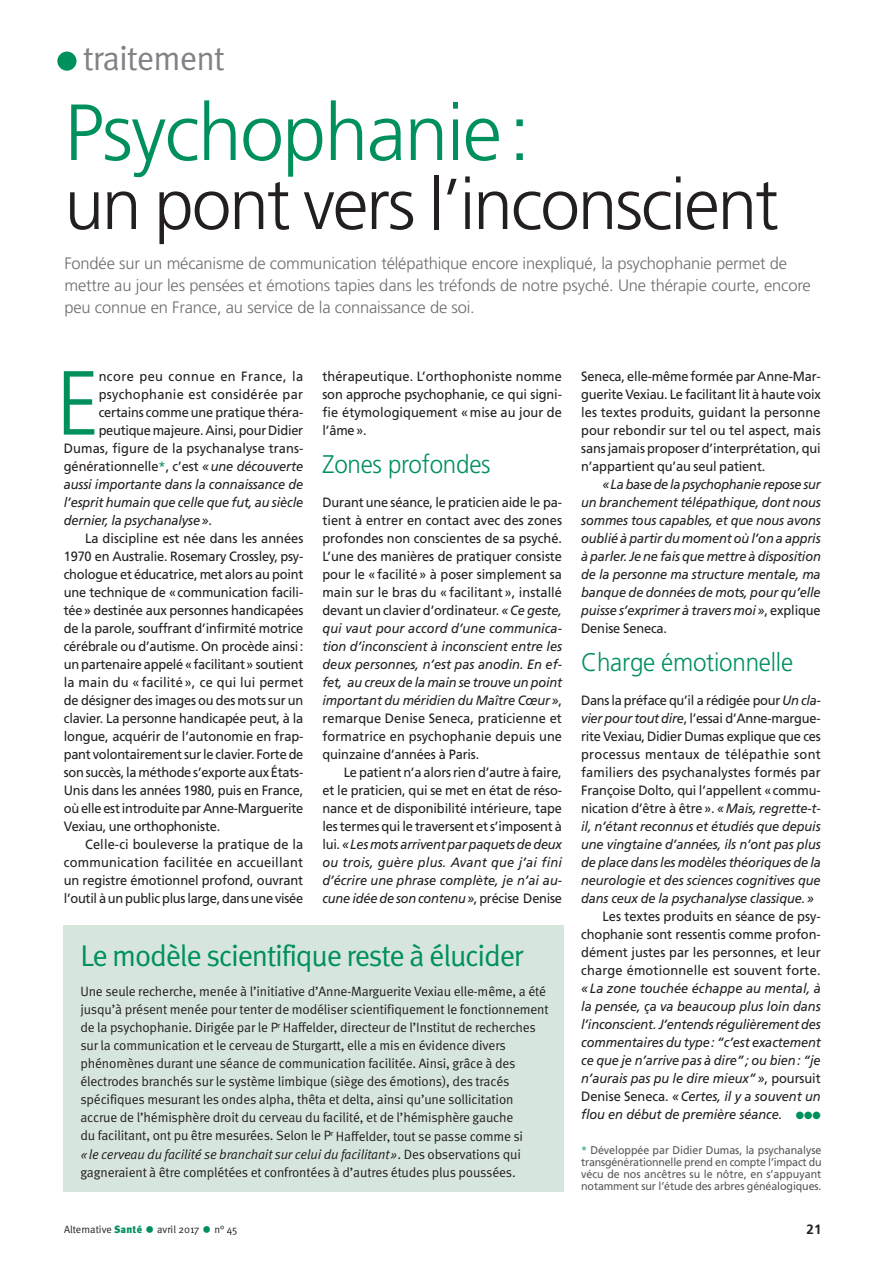
<style>
.page{position:relative;width:893px;height:1263px;background:#fff}
.page>*{position:absolute;margin:0;border:0;box-sizing:border-box;transform-origin:0 0}
.t1{font:300 90.9px "Frutiger";color:#00905c;scale:.95 1}
.t2{font:300 79.5px "Frutiger";letter-spacing:-.02em;color:#00905c}
.t3{font:300 72px "Frutiger";letter-spacing:-.03em;color:#231f20}
.t4{font:34.05px "Meta Normal LF";letter-spacing:-.025em;color:#808285}
.t5{font:30px "Meta Normal LF";letter-spacing:-.04em;color:#00905c}
.t6{font:300 25.5px "Frutiger";letter-spacing:-.01em;color:#00905c;scale:.95 1}
.t7{font:300 16.5px/21.8px "Frutiger";letter-spacing:-.01em;color:#6c6d70}
.t8{font:13.5px/18px "Frutiger";letter-spacing:-.01em;color:#231f20;text-align:justify;scale:.95 1}
.t9{font:italic 13.5px/18px "Frutiger";letter-spacing:-.01em;color:#231f20;text-align:justify;scale:.95 1}
.t10{font:13.5px/18px "Meta Normal LF";letter-spacing:-.01em;color:#231f20}
.t11{font:13.5px "Frutiger";letter-spacing:.01em;color:#231f20;scale:.95 1}
.t12{font:13.5px "Frutiger";letter-spacing:.015em;color:#231f20;scale:.95 1}
.t13{font:13.5px "Frutiger";letter-spacing:.025em;color:#231f20;scale:.95 1}
.t14{font:13.5px "Frutiger";letter-spacing:.035em;color:#231f20;scale:.95 1}
.t15{font:700 13.5px "Frutiger";color:#231f20}
.t16{font:11.25px/12px "Frutiger";letter-spacing:-.01em;color:#57585a;text-align:justify;scale:.95 1}
.t17{font:10.5px "Meta Normal";color:#231f20}
.t18{font:10.5px "Zapf Dingbats ITC";color:#00905c}
.s1{color:#00905c}
.s2{font-style:italic}
.s3{font-style:normal}
.s4{color:#299d76}
.s5{font-family:"Meta";font-weight:900;color:#00905c}
.s6{font-family:"Minion Pro";font-size:25.5px;color:#00905c}
</style>
<div class="page">
<div style="left:57px;top:52px;width:19px;height:19px;background:#00905c;border-radius:50%"></div>
<div style="left:63px;top:925px;width:500px;height:266px;background:#d7e6dd"></div>
<h3 class="t4" style="left:83px;top:38px;width:143px">traitement</h3>
<h2 class="t2" style="left:64px;top:88px;width:468px">Psychophanie:</h2>
<h3 class="t3" style="left:64px;top:163px;width:716px">un pont vers l’inconscient</h3>
<p class="t7" style="left:64px;top:252px;width:748px">Fondée sur un mécanisme de communication télépathique encore inexpliqué, la psychophanie permet de mettre au jour les pensées et émotions tapies dans les tréfonds de notre psyché. Une thérapie courte, encore peu connue en France, au service de la connaissance de soi.</p>
<h1 class="t1" style="left:56px;top:352px;width:47px">E</h1>
<p class="t14" style="left:99px;top:368px;width:217px">ncore peu connue en France, la</p>
<p class="t13" style="left:99px;top:386px;width:217px">psychophanie est considérée par</p>
<p class="t8" style="left:99px;top:403px;width:217px">certains comme une pratique théra-</p>
<p class="t8" style="left:99px;top:421px;width:217px">peutique majeure. Ainsi, pour Didier</p>
<p class="t11" style="left:64px;top:440px;width:254px">Dumas, figure de la psychanalyse trans-</p>
<p class="t8" style="left:64px;top:457px;width:253px">générationnelle<span class="s1">*</span>, c’est <span class="s2">«une découverte</span></p>
<p class="t9" style="left:64px;top:475px;width:253px">aussi importante dans la connaissance de</p>
<p class="t9" style="left:64px;top:493px;width:254px">l’esprit humain que celle que fut, au siècle</p>
<p class="t9" style="left:64px;top:511px;width:158px">dernier, la psychanalyse»<span class="s3">.</span></p>
<p class="t8" style="left:85px;top:529px;width:231px">La discipline est née dans les années</p>
<p class="t8" style="left:64px;top:547px;width:254px">1970 en Australie. Rosemary Crossley, psy-</p>
<p class="t8" style="left:64px;top:565px;width:254px">chologue et éducatrice, met alors au point</p>
<p class="t8" style="left:64px;top:583px;width:254px">une technique de «communication facili-</p>
<p class="t8" style="left:64px;top:601px;width:254px">tée» destinée aux personnes handicapées</p>
<p class="t8" style="left:64px;top:619px;width:254px">de la parole, souffrant d’infirmité motrice</p>
<p class="t8" style="left:64px;top:637px;width:254px">cérébrale ou d’autisme. On procède ainsi:</p>
<p class="t8" style="left:64px;top:655px;width:254px">un partenaire appelé «facilitant» soutient</p>
<p class="t11" style="left:64px;top:674px;width:254px">la main du « facilité », ce qui lui permet</p>
<p class="t8" style="left:64px;top:691px;width:254px">de désigner des images ou des mots sur un</p>
<p class="t8" style="left:64px;top:709px;width:254px">clavier. La personne handicapée peut, à la</p>
<p class="t8" style="left:64px;top:727px;width:254px">longue, acquérir de l’autonomie en frap-</p>
<p class="t8" style="left:64px;top:745px;width:254px">pant volontairement sur le clavier. Forte de</p>
<p class="t8" style="left:64px;top:763px;width:254px">son succès, la méthode s’exporte aux États-</p>
<p class="t8" style="left:64px;top:781px;width:254px">Unis dans les années 1980, puis en France,</p>
<p class="t8" style="left:64px;top:799px;width:254px">où elle est introduite par Anne-Marguerite</p>
<p class="t8" style="left:64px;top:817px;width:166px">Vexiau, une orthophoniste.</p>
<p class="t11" style="left:85px;top:836px;width:231px">Celle-ci bouleverse la pratique de la</p>
<p class="t12" style="left:64px;top:854px;width:253px">communication facilitée en accueillant</p>
<p class="t8" style="left:64px;top:871px;width:254px">un registre émotionnel profond, ouvrant</p>
<p class="t8" style="left:64px;top:889px;width:254px">l’outil à un public plus large, dans une visée</p>
<p class="t8" style="left:322px;top:367px;width:254px">thérapeutique. L’orthophoniste nomme son approche psychophanie, ce qui signi&shy;fie étymologiquement «mise au jour de l’âme».</p>
<h3 class="t6" style="left:322px;top:450px;width:179px">Zones profondes</h3>
<p class="t8" style="left:322px;top:493px;width:254px">Durant une séance, le praticien aide le pa&shy;tient à entrer en contact avec des zones profondes non conscientes de sa psyché.<br>L’une des manières de pratiquer consiste pour le «facilité» à poser simplement sa main sur le bras du «facilitant», installé devant un clavier d’ordinateur. <span class="s2">«Ce geste, qui vaut pour accord d’une communica&shy;tion d’inconscient à inconscient entre les deux personnes, n’est pas anodin. En ef&shy;fet, au creux de la main se trouve un point important du méridien du Maître Cœur»</span>, remarque Denise Seneca, praticienne et formatrice en psychophanie depuis une quinzaine d’années à Paris.</p>
<p class="t8" style="left:322px;top:763px;width:254px;text-indent:21px">Le patient n’a alors rien d’autre à faire, et le praticien, qui se met en état de réso&shy;nance et de disponibilité intérieure, tape les termes qui le traversent et s’imposent à lui. <span class="s2">«Les mots arrivent par paquets de deux ou trois, guère plus. Avant que j’ai fini d’écrire une phrase complète, je n’ai au&shy;cune idée de son contenu»</span>, précise Denise</p>
<h3 class="t5" style="left:80px;top:938px;width:444px">Le modèle scientifique reste à élucider</h3>
<p class="t10" style="left:80px;top:982px;width:470px">Une seule recherche, menée à l’initiative d’Anne-Marguerite Vexiau elle-même, a été jusqu’à présent menée pour tenter de modéliser scientifiquement le fonctionnement de la psychophanie. Dirigée par le P<sup>r</sup> Haffelder, directeur de l’Institut de recherches sur la communication et le cerveau de Sturgartt, elle a mis en évidence divers phénomènes durant une séance de communication facilitée. Ainsi, grâce à des électrodes branchés sur le système limbique (siège des émotions), des tracés spécifiques mesurant les ondes alpha, thêta et delta, ainsi qu’une sollicitation accrue de l’hémisphère droit du cerveau du facilité, et de l’hémisphère gauche<br>du facilitant, ont pu être mesurées. Selon le P<sup>r</sup> Haffelder, tout se passe comme si<br><span class="s2">«le cerveau du facilité se branchait sur celui du facilitant»</span>. Des observations qui gagneraient à être complétées et confrontées à d’autres études plus poussées.</p>
<p class="t8" style="left:581px;top:367px;width:254px">Seneca, elle-même formée par Anne-Mar&shy;guerite Vexiau. Le facilitant lit à haute voix les textes produits, guidant la personne pour rebondir sur tel ou tel aspect, mais sans jamais proposer d’interprétation, qui n’appartient qu’au seul patient.</p>
<p class="t9" style="left:581px;top:475px;width:254px;text-indent:21px">«La base de la psychophanie repose sur un branchement télépathique, dont nous sommes tous capables, et que nous avons oublié à partir du moment où l’on a appris à parler. Je ne fais que mettre à disposition de la personne ma structure mentale, ma banque de données de mots, pour qu’elle puisse s’exprimer à travers moi»<span class="s3">, explique Denise Seneca.</span></p>
<h3 class="t6" style="left:581px;top:648px;width:225px">Charge émotionnelle</h3>
<p class="t9" style="left:581px;top:691px;width:254px"><span class="s3">Dans la préface qu’il a rédigée pour</span> Un cla&shy;vier pour tout dire<span class="s3">, l’essai d’Anne-margue&shy;rite Vexiau, Didier Dumas explique que ces processus mentaux de télépathie sont familiers des psychanalystes formés par Françoise Dolto, qui l’appellent «commu&shy;nication d’être à être».</span> «Mais, regrette-t&shy;il, n’étant reconnus et étudiés que depuis une vingtaine d’années, ils n’ont pas plus de place dans les modèles théoriques de la neurologie et des sciences cognitives que dans ceux de la psychanalyse classique.»</p>
<p class="t8" style="left:581px;top:907px;width:254px;text-indent:21px">Les textes produits en séance de psy&shy;chophanie sont ressentis comme profon&shy;dément justes par les personnes, et leur charge émotionnelle est souvent forte.</p>
<p class="t9" style="left:581px;top:979px;width:254px">«La zone touchée échappe au mental, à la pensée, ça va beaucoup plus loin dans l’inconscient. J’entends régulièrement des commentaires du type: “c’est exactement ce que je n’arrive pas à dire”; ou bien: “je n’aurais pas pu le dire mieux”»<span class="s3">, poursuit Denise Seneca.</span> «Certes, il y a souvent un flou en début de première séance.</p>
<p class="t18" style="left:796px;top:1110px;width:26px">●●●</p>
<p class="t16" style="left:581px;top:1144px;width:255px"><span class="s4">*</span> Développée par Didier Dumas, la psychanalyse transgénérationnelle prend en compte l’impact du vécu de nos ancêtres su le nôtre, en s’appuyant notamment sur l’étude des arbres généalogiques.</p>
<p class="t17" style="left:64px;top:1223px;width:175px">Alternative <span class="s5">Santé</span> <span class="s6">•</span> avril 2017 <span class="s6">•</span> n° 45</p>
<p class="t15" style="left:806px;top:1221px;width:17px">21</p>
</div>
